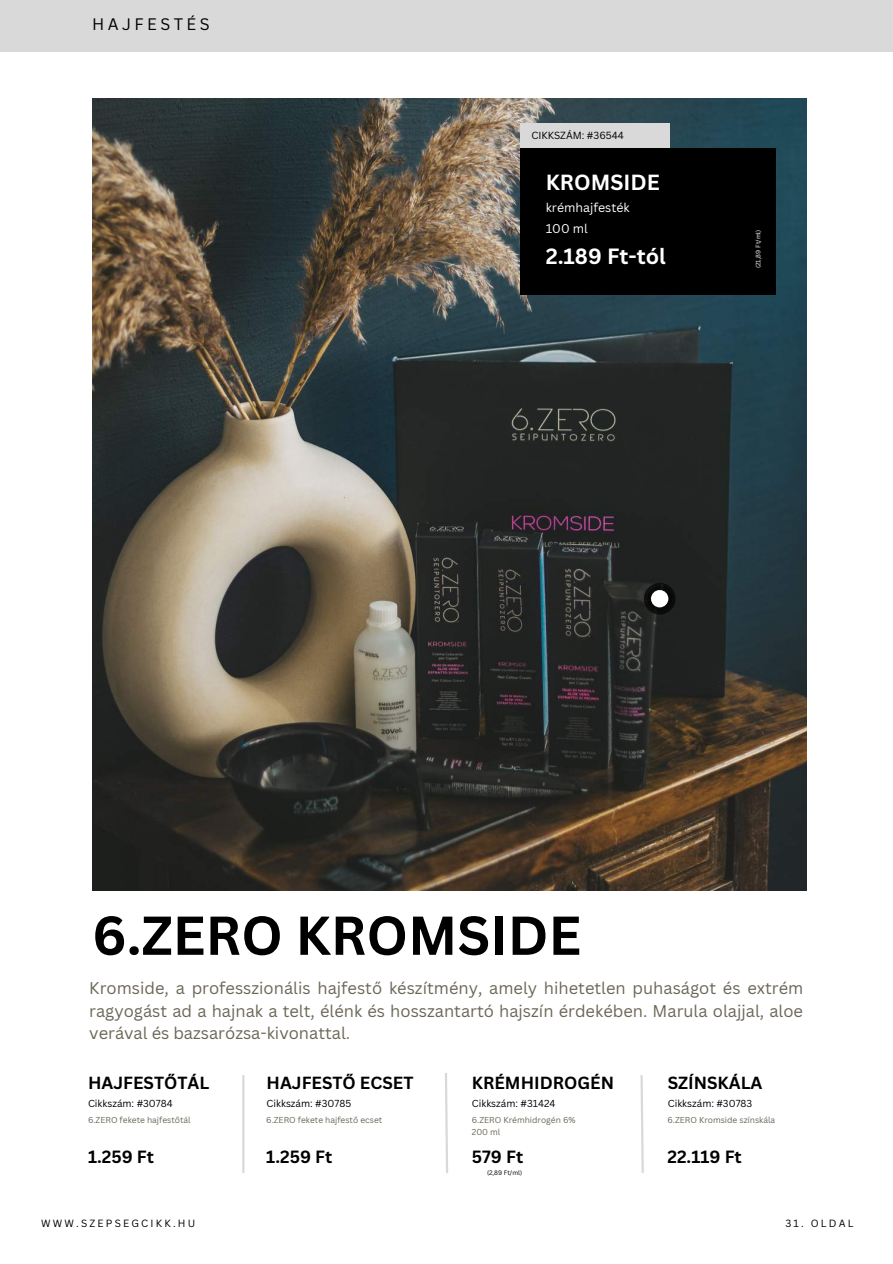
<style>
.page{position:relative;width:893px;height:1264px;background:#fff}
.page>*{position:absolute;margin:0;border:0;box-sizing:border-box;transform-origin:0 0}
.t1{font:700 53.4px "Canva Sans";color:#000}
.t2{font:700 21.45px "Canva Sans";color:#fff}
.t3{font:700 21.3px "Canva Sans";color:#fff}
.t4{font:700 17.25px "Canva Sans";color:#000}
.t5{font:700 17.1px "Canva Sans";color:#000}
.t6{font:16.5px/22.5px "Canva Sans";color:#6b6657;text-align:justify}
.t7{font:16.2px "Canva Sans";letter-spacing:.215em;color:#000}
.t8{font:12.3px/21.5px "Canva Sans";color:#fff}
.t9{font:10.2px "Canva Sans";letter-spacing:.215em;color:#000}
.t10{font:10.05px "Canva Sans";color:#000}
.t11{font:9.9px "Canva Sans";color:#000}
.t12{font:8.4px/11.2px "Canva Sans";color:#6b6657}
.t13{font:6.3px "Canva Sans";color:#fff}
.t14{font:6.3px "Canva Sans";color:#000}
</style>
<div class="page">
<img style="left:92px;top:98px;width:714px;height:792px">
<div style="left:0;top:0;width:892px;height:51px;background:#d9d9d9"></div>
<hr style="left:242px;top:1075px;width:2px;height:97px;background:#d9d9d9">
<div style="left:520px;top:148px;width:256px;height:146px;background:#000"></div>
<div style="left:520px;top:124px;width:150px;height:24px;background:#d9d9d9"></div>
<svg style="left:640px;top:1075px;width:4px;height:98px"></svg>
<svg style="left:445px;top:1073px;width:3px;height:100px"></svg>
<div style="left:643px;top:583px;width:32px;height:31px;background:linear-gradient(to right,#121211,#0a0b0b);border-radius:50%"></div>
<svg style="left:647px;top:586px;width:25px;height:25px"></svg>
<div style="left:651px;top:590px;width:17px;height:17px;background:#fff;border-radius:50%"></div>
<p class="t7" style="left:92px;top:13px;width:119px">HAJFESTÉS</p>
<p class="t10" style="left:531px;top:129px;width:94px">CIKKSZÁM: #36544</p>
<p class="t3" style="left:545px;top:168px;width:115px">KROMSIDE</p>
<p class="t8" style="left:545px;top:196px;width:85px">krémhajfesték<br>100 ml</p>
<h2 class="t2" style="left:545px;top:241px;width:122px">2.189 Ft-tól</h2>
<p class="t13" style="left:753px;top:268px;width:40px;rotate:-90deg">(21,89 Ft/ml)</p>
<h1 class="t1" style="left:92px;top:897px;width:490px">6.ZERO KROMSIDE</h1>
<p class="t6" style="left:89px;top:976px;width:715px">Kromside, a professzionális hajfestő készítmény, amely hihetetlen puhaságot és extrém ragyogást ad a hajnak a telt, élénk és hosszantartó hajszín érdekében. Marula olajjal, aloe verával és bazsarózsa-kivonattal.</p>
<p class="t5" style="left:88px;top:1070px;width:123px">HAJFESTŐTÁL</p>
<p class="t11" style="left:88px;top:1096px;width:86px">Cikkszám: #30784</p>
<p class="t12" style="left:88px;top:1114px;width:104px">6.ZERO fekete hajfestőtál</p>
<p class="t4" style="left:88px;top:1144px;width:68px">1.259 Ft</p>
<p class="t5" style="left:266px;top:1070px;width:148px">HAJFESTŐ ECSET</p>
<p class="t12" style="left:266px;top:1114px;width:117px">6.ZERO fekete hajfestő ecset</p>
<p class="t4" style="left:266px;top:1144px;width:68px">1.259 Ft</p>
<p class="t5" style="left:472px;top:1070px;width:144px">KRÉMHIDROGÉN</p>
<p class="t11" style="left:472px;top:1096px;width:85px">Cikkszám: #31424</p>
<p class="t12" style="left:472px;top:1114px;width:105px">6.ZERO Krémhidrogén 6%<br>200 ml</p>
<p class="t4" style="left:472px;top:1144px;width:53px">579 Ft</p>
<p class="t5" style="left:667px;top:1070px;width:96px">SZÍNSKÁLA</p>
<p class="t12" style="left:667px;top:1114px;width:109px">6.ZERO Kromside színskála</p>
<p class="t4" style="left:667px;top:1144px;width:76px">22.119 Ft</p>
<p class="t11" style="left:266px;top:1096px;width:86px">Cikkszám: #30785</p>
<p class="t11" style="left:667px;top:1096px;width:86px">Cikkszám: #30783</p>
<p class="t14" style="left:487px;top:1168px;width:37px">(2,89 Ft/ml)</p>
<p class="t9" style="left:41px;top:1215px;width:156px">WWW.SZEPSEGCIKK.HU</p>
<p class="t9" style="left:785px;top:1215px;width:70px">31. OLDAL</p>
</div>
